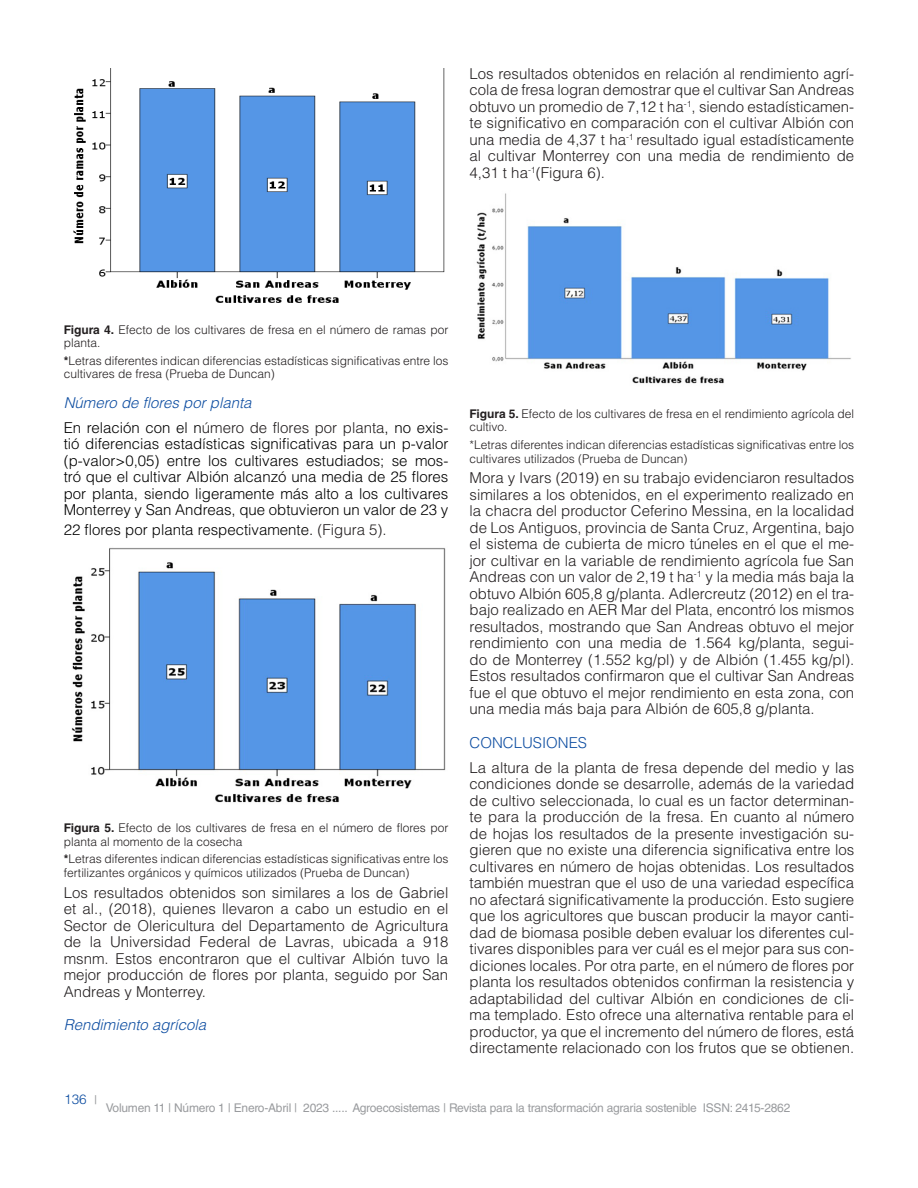
<style>
.page{position:relative;width:918px;height:1188px;background:#fff}
.page>*{position:absolute;margin:0;border:0;box-sizing:border-box;transform-origin:0 0}
.TEXTO{font:300 15px/16.5px "Helvetica LT Std";color:#231f20;text-align:justify}
.TEXTO-2{font:300 15px/16.5px "Helvetica LT Std";color:#000;text-align:justify}
.SUBTITULOS{font:italic 300 15px "Helvetica LT Std";color:#0d4da1}
.TITULOS_AZUL{font:300 15px "Helvetica LT Std";color:#0d4da1}
.t1{font:300 13.5px "Helvetica LT Std";color:#0d4da1}
.pie_de_foto{font:300 12px/13.5px "Helvetica LT Std";color:#231f20}
.t2{font:12px "Helvetica LT Std";letter-spacing:-.02em;color:#999b9e}
.s1{font-weight:700}
.s2{color:#231f20}
.s3{font-weight:400;font-size:12px;color:#999b9e}
</style>
<div class="page">
<img style="left:73px;top:68px;width:372px;height:235px">
<img style="left:71px;top:547px;width:375px;height:256px">
<img style="left:476px;top:193px;width:375px;height:191px">
<p class="TEXTO" style="left:470px;top:65px;width:386px">Los resultados obtenidos en relación al rendimiento agrí&shy;cola de fresa logran demostrar que el cultivar San Andreas obtuvo un promedio de 7,12 t ha<sup>-1</sup>, siendo estadísticamen&shy;te significativo en comparación con el cultivar Albión con una media de 4,37 t ha<sup>-1</sup> resultado igual estadísticamente al cultivar Monterrey con una media de rendimiento de 4,31 t ha<sup>-1</sup>(Figura 6).</p>
<p class="pie_de_foto" style="left:64px;top:322px;width:386px"><span class="s1">Figura 4.</span> Efecto de los cultivares de fresa en el número de ramas por planta.</p>
<p class="pie_de_foto" style="left:64px;top:354px;width:386px"><span class="s1">*</span>Letras diferentes indican diferencias estadísticas significativas entre los cultivares de fresa (Prueba de Duncan)</p>
<p class="SUBTITULOS" style="left:64px;top:393px;width:189px">Número de flores por planta</p>
<p class="TEXTO-2" style="left:64px;top:419px;width:386px">En relación con el n<span class="s2">úmero de flores por planta</span>, no exis&shy;tió diferencias estadísticas significativas para un p-valor (p-valor&gt;0,05) entre los cultivares estudiados; se mos&shy;tró que el cultivar Albión alcanzó una media de 25 flores por planta, siendo ligeramente más alto a los cultivares Monterrey y San Andreas, que obtuvieron un valor de 23 y</p>
<p class="TEXTO-2" style="left:64px;top:521px;width:324px">22 flores por planta respectivamente. <span class="s2">(Figura 5).</span></p>
<p class="pie_de_foto" style="left:64px;top:821px;width:386px"><span class="s1">Figura 5.</span> Efecto de los cultivares de fresa en el número de flores por planta al momento de la cosecha</p>
<p class="pie_de_foto" style="left:64px;top:852px;width:386px"><span class="s1">*</span>Letras diferentes indican diferencias estadísticas significativas entre los fertilizantes orgánicos y químicos utilizados (Prueba de Duncan)</p>
<p class="TEXTO" style="left:64px;top:884px;width:386px">Los resultados obtenidos son similares a los de Gabriel et al., (2018), quienes llevaron a cabo un estudio en el Sector de Olericultura del Departamento de Agricultura de la Universidad Federal de Lavras, ubicada a 918 msnm. Estos encontraron que el cultivar Albión tuvo la mejor producción de flores por planta, seguido por San Andreas y Monterrey.</p>
<p class="SUBTITULOS" style="left:64px;top:1015px;width:144px">Rendimiento agrícola</p>
<p class="pie_de_foto" style="left:470px;top:407px;width:386px"><span class="s1">Figura 5.</span> Efecto de los cultivares de fresa en el rendimiento agrícola del cultivo.</p>
<p class="pie_de_foto" style="left:470px;top:438px;width:386px">*Letras diferentes indican diferencias estadísticas significativas entre los cultivares utilizados (Prueba de Duncan)</p>
<p class="TEXTO" style="left:470px;top:470px;width:386px">Mora y Ivars (2019) en su trabajo evidenciaron resultados similares a los obtenidos, en el experimento realizado en la chacra del productor Ceferino Messina, en la localidad de Los Antiguos, provincia de Santa Cruz, Argentina, bajo el sistema de cubierta de micro túneles en el que el me&shy;jor cultivar en la variable de rendimiento agrícola fue San Andreas con un valor de 2,19 t ha<sup>-1</sup> y la media más baja la obtuvo Albión 605,8 g/planta. Adlercreutz (2012) en el tra&shy;bajo realizado en AER Mar del Plata, encontró los mismos resultados, mostrando que San Andreas obtuvo el mejor rendimiento con una media de 1.564 kg/planta, segui&shy;do de Monterrey (1.552 kg/pl) y de Albión (1.455 kg/pl).<br>Estos resultados confirmaron que el cultivar San Andreas fue el que obtuvo el mejor rendimiento en esta zona, con una media más baja para Albión de 605,8 g/planta.</p>
<p class="TITULOS_AZUL" style="left:470px;top:733px;width:119px">CONCLUSIONES</p>
<p class="TEXTO" style="left:470px;top:759px;width:386px">La altura de la planta de fresa depende del medio y las condiciones donde se desarrolle, además de la variedad de cultivo seleccionada, lo cual es un factor determinan&shy;te para la producción de la fresa. En cuanto al número de hojas los resultados de la presente investigación su&shy;gieren que no existe una diferencia significativa entre los cultivares en número de hojas obtenidas. Los resultados también muestran que el uso de una variedad específica no afectará significativamente la producción. Esto sugiere que los agricultores que buscan producir la mayor canti&shy;dad de biomasa posible deben evaluar los diferentes cul&shy;tivares disponibles para ver cuál es el mejor para sus con&shy;diciones locales. Por otra parte, en el número de flores por planta los resultados obtenidos confirman la resistencia y adaptabilidad del cultivar Albión en condiciones de cli&shy;ma templado. Esto ofrece una alternativa rentable para el productor, ya que el incremento del número de flores, está directamente relacionado con los frutos que se obtienen.</p>
<p class="t1" style="left:64px;top:1091px;width:35px">136 <span class="s3">|</span></p>
<p class="t2" style="left:106px;top:1100px;width:686px">Volumen 11 | Número 1 | Enero-Abril | 2023 ..... Agroecosistemas | Revista para la transformación agraria sostenible ISSN: 2415-2862</p>
</div>
